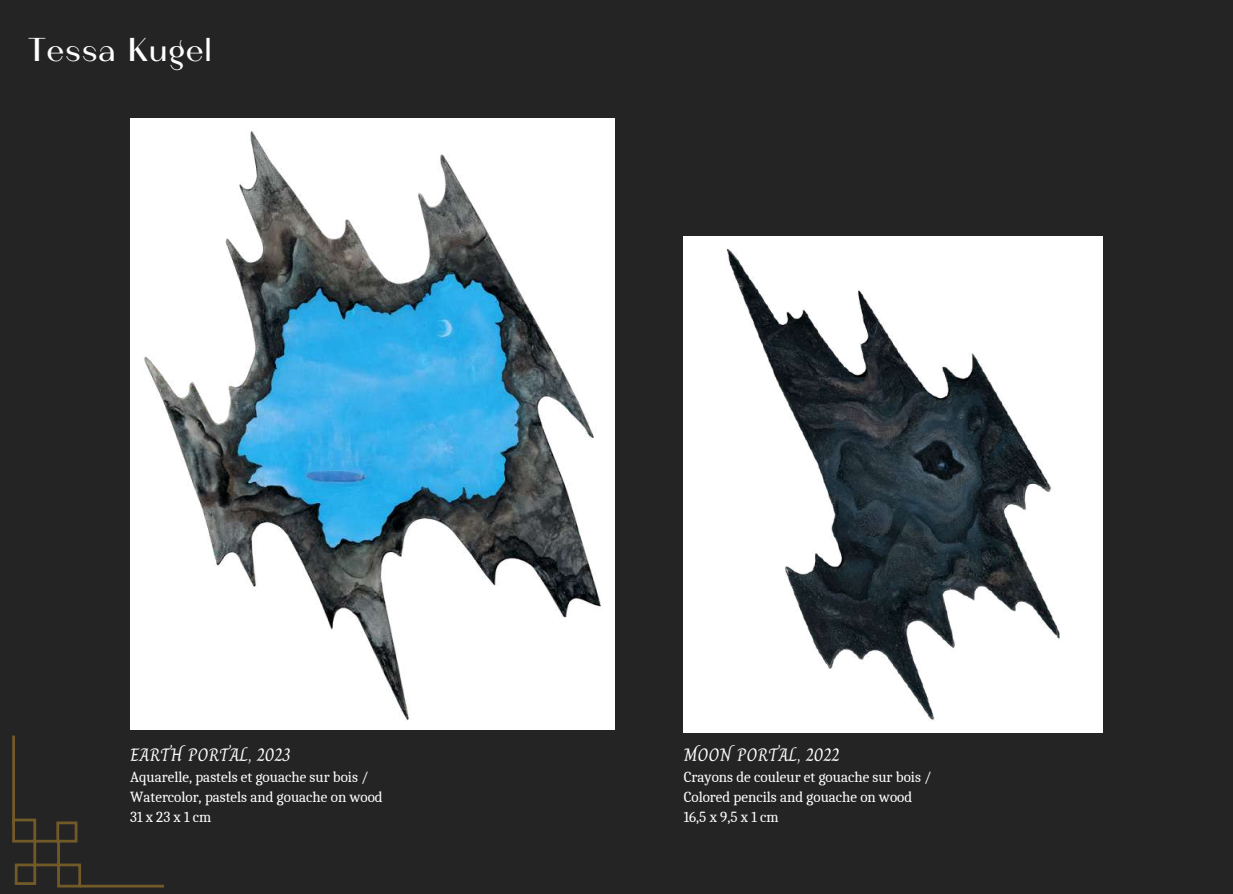
<style>
.page{position:relative;width:1233px;height:894px;background:#fff}
.page>*{position:absolute;margin:0;border:0;box-sizing:border-box;transform-origin:0 0}
.t1{font:33px "Calmius Sans High";color:#fff}
.t2{font:18px "Charm";color:#fff}
.t3{font:15px/20.2px "Caladea";color:#fff}
</style>
<div class="page">
<div style="left:0;top:0;width:1233px;height:893px;background:#242424"></div>
<div style="left:130px;top:118px;width:485px;height:611px;background:#fff"></div>
<img style="left:142px;top:130px;width:459px;height:590px">
<div style="left:684px;top:236px;width:419px;height:495px;background:#fff"></div>
<img style="left:726px;top:249px;width:334px;height:472px">
<hr style="left:80px;top:884px;width:84px;height:3px;background:#c1902d">
<hr style="left:12px;top:735px;width:3px;height:90px;background:#c1902d">
<h1 class="t1" style="left:28px;top:30px;width:186px">Tessa Kugel</h1>
<p class="t2" style="left:130px;top:741px;width:162px">EARTH PORTAL, 2023</p>
<p class="t3" style="left:130px;top:766px;width:254px">Aquarelle, pastels et gouache sur bois /<br>Watercolor, pastels and gouache on wood<br>31x23x1cm</p>
<p class="t2" style="left:684px;top:741px;width:158px">MOON PORTAL, 2022</p>
<p class="t3" style="left:684px;top:766px;width:249px">Crayons de couleur et gouache sur bois /<br>Colored pencils and gouache on wood<br>16,5 x 9,5 x 1 cm</p>
</div>
